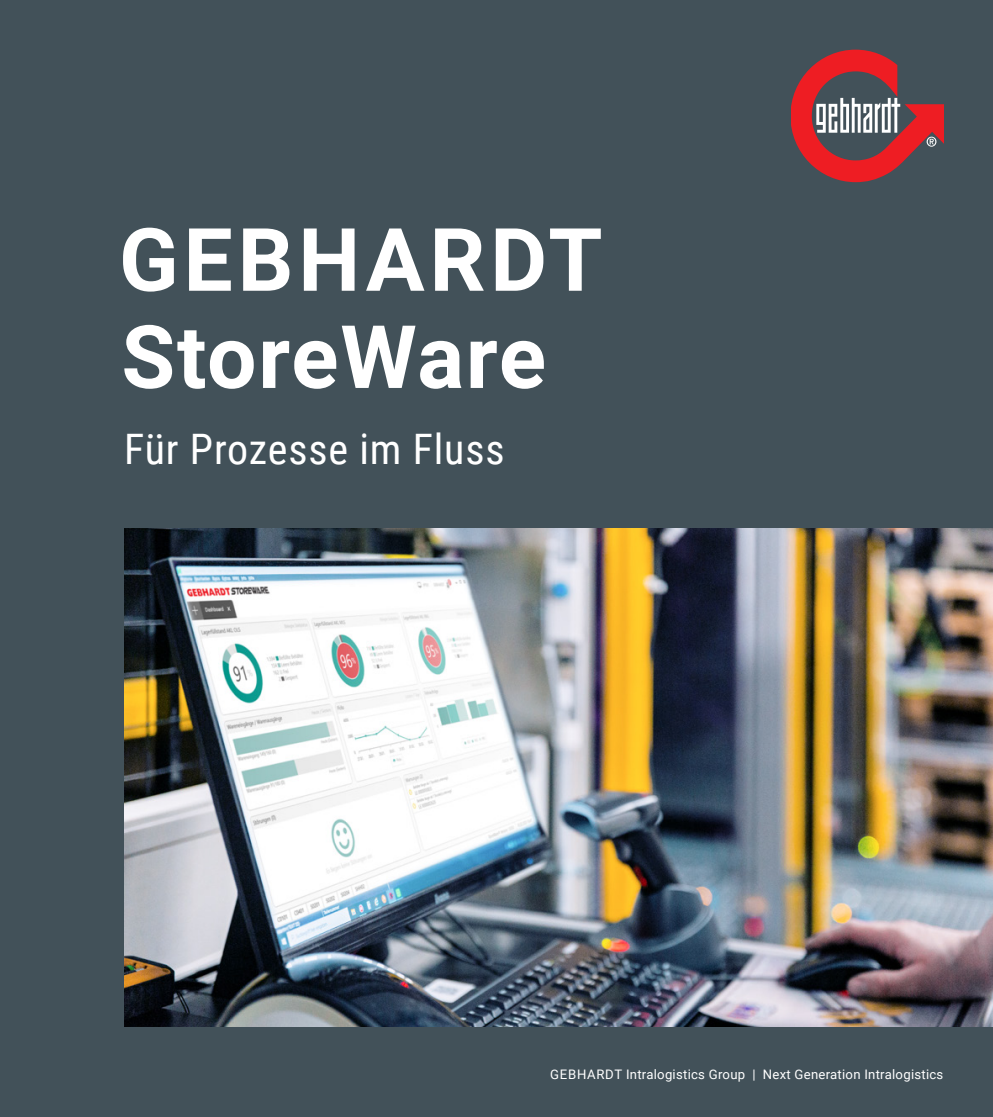
<style>
.page{position:relative;width:993px;height:1117px;background:#fff}
.page>*{position:absolute;margin:0;border:0;box-sizing:border-box;transform-origin:0 0}
.t1{font:700 87.5px/97.1px "Roboto";letter-spacing:.02em;color:#fff}
.t2{font:42px "Roboto Condensed";letter-spacing:.02em;color:#fff}
.t3{font:13.12px "Roboto";letter-spacing:.02em;color:#fff}
</style>
<div class="page">
<div style="left:0;top:0;width:992px;height:1116px;background:#425159"></div>
<svg style="left:791px;top:50px;width:152px;height:132px"></svg>
<img style="left:124px;top:528px;width:868px;height:497px">
<h1 class="t1" style="left:119px;top:208px;width:485px">GEBHARDT<br>StoreWare</h1>
<h2 class="t2" style="left:124px;top:419px;width:382px">Für Prozesse im Fluss</h2>
<p class="t3" style="left:550px;top:1065px;width:394px">GEBHARDT Intralogistics Group | Next Generation Intralogistics</p>
</div>
